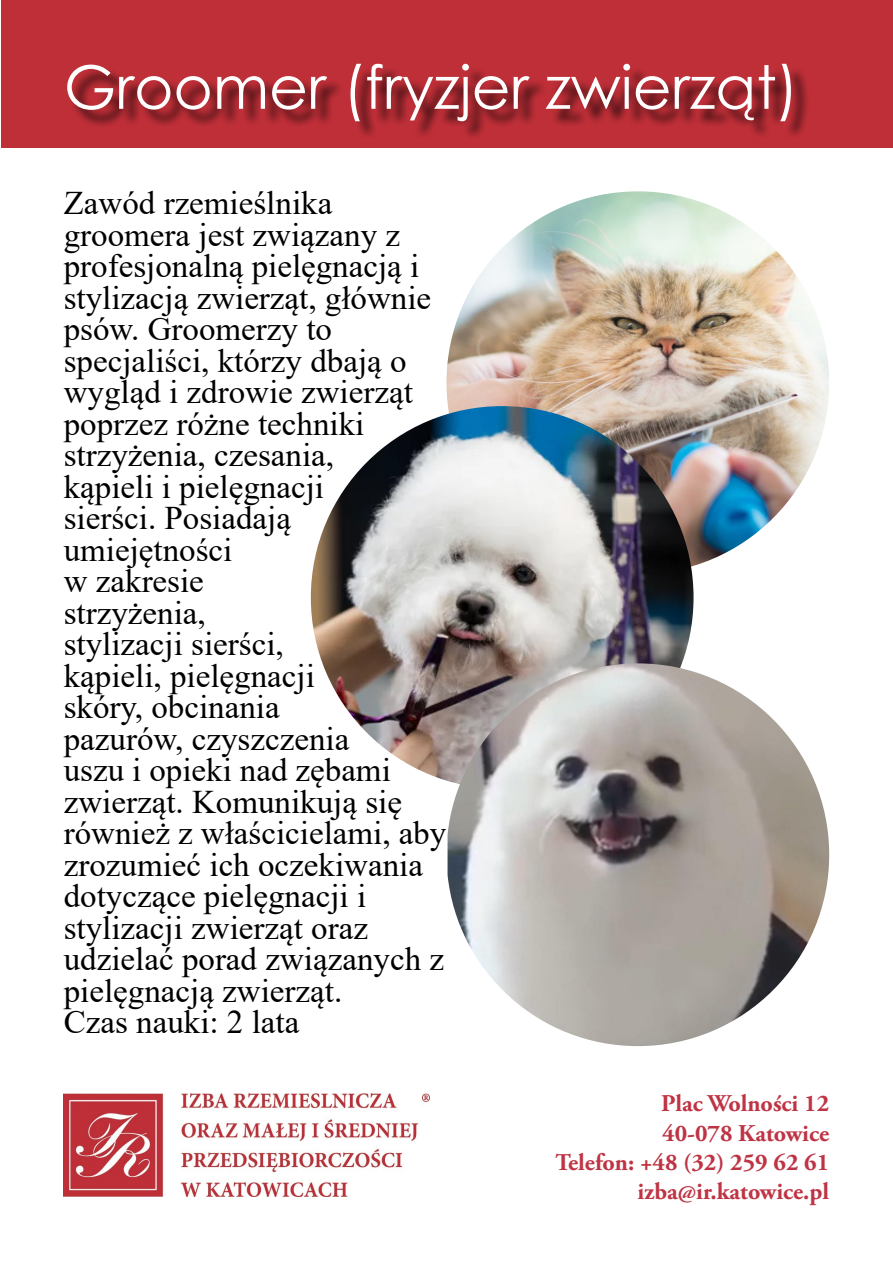
<style>
.page{position:relative;width:893px;height:1263px;background:#fff}
.page>*{position:absolute;margin:0;border:0;box-sizing:border-box;transform-origin:0 0}
.t1{font:60px "Century Gothic";color:#fff}
.t2{font:33px/31.5px "Times New Roman";color:#000}
.t3{font:700 24px "Adobe Garamond Pro";color:#bf3444}
</style>
<div class="page">
<div style="left:2px;top:0;width:891px;height:147px;background:#bf2f38"></div>
<div style="left:70px;top:66px;width:739px;height:73px;background:#000;opacity:.75"></div>
<img style="left:446px;top:191px;width:383px;height:383px;border-radius:191px">
<img style="left:311px;top:406px;width:382px;height:383px;border-radius:191px">
<img style="left:448px;top:663px;width:381px;height:383px">
<img style="left:64px;top:1094px;width:365px;height:102px">
<p class="t1" style="left:64px;top:45px;width:736px">Groomer (fryzjer zwierząt)</p>
<p class="t2" style="left:64px;top:186px;width:384px">Zawód rzemieślnika groomera jest związany z profesjonalną pielęgnacją i stylizacją zwierząt, głównie psów. Groomerzy to specjaliści, którzy dbają o wygląd i zdrowie zwierząt poprzez różne techniki strzyżenia, czesania,<br>kąpieli i pielęgnacji<br>sierści. Posiadają umiejętności<br>w zakresie<br>strzyżenia,<br>stylizacji sierści,<br>kąpieli, pielęgnacji<br>skóry, obcinania<br>pazurów, czyszczenia<br>uszu i opieki nad zębami zwierząt. Komunikują się również z właścicielami, aby zrozumieć ich oczekiwania dotyczące pielęgnacji i stylizacji zwierząt oraz udzielać porad związanych z pielęgnacją zwierząt.</p>
<p class="t2" style="left:64px;top:1005px;width:237px">Czas nauki: 2 lata</p>
<p class="t3" style="left:661px;top:1089px;width:169px">Plac Wolności 12</p>
<p class="t3" style="left:662px;top:1119px;width:168px">40-078 Katowice</p>
<p class="t3" style="left:556px;top:1148px;width:275px">Telefon: +48 (32) 259 62 61</p>
<p class="t3" style="left:638px;top:1177px;width:193px">izba@ir.katowice.pl</p>
</div>
